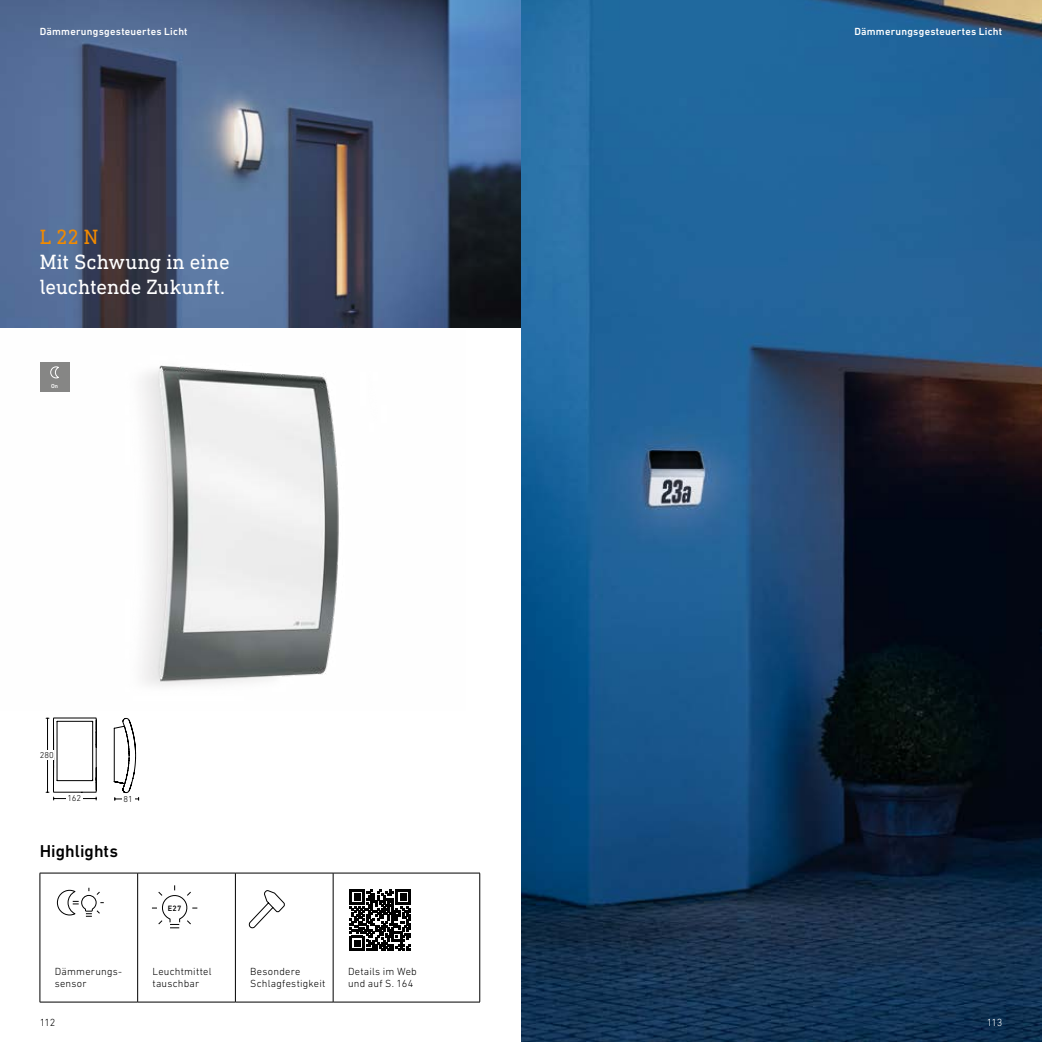
<style>
.page{position:relative;width:1042px;height:1042px;background:#fff}
.page>*{position:absolute;margin:0;border:0;box-sizing:border-box;transform-origin:0 0}
.t1{font:21px/25.2px "DIN Next Slab Pro";color:#fff}
.t2{font:21px "DIN Next Slab Pro";color:#f18a00}
.t3{font:500 17.5px "DIN Next W1 G";color:#000}
.t4{font:300 10.5px/12.6px "DIN Next W1 G";letter-spacing:.02em;color:#000}
.t5{font:500 10.5px "DIN Next W1 G";letter-spacing:.025em;color:#fff}
.t6{font:300 10.5px/12.6px "DIN Next LT Pro";letter-spacing:.02em;color:#000}
.t7{font:300 10.5px "DIN Next W1 G";color:#fff}
.t8{font:300 8.75px "DIN Next W1 G";letter-spacing:.005em;color:#000}
.t9{font:500 7.88px "DIN Next W1 G";color:#000}
.t10{font:500 5.95px "DIN Next W1 G";color:#fff}
</style>
<div class="page">
<img style="left:0;top:0;width:521px;height:327px">
<img style="left:40px;top:362px;width:299px;height:324px">
<svg style="left:57px;top:888px;width:47px;height:29px"></svg>
<svg style="left:248px;top:890px;width:37px;height:39px"></svg>
<svg style="left:46px;top:718px;width:51px;height:82px"></svg>
<div style="left:40px;top:750px;width:14px;height:10px;background:#fff"></div>
<div style="left:66px;top:795px;width:17px;height:6px;background:#fff"></div>
<svg style="left:114px;top:718px;width:25px;height:82px"></svg>
<div style="left:122px;top:795px;width:12px;height:7px;background:#fff"></div>
<img style="left:521px;top:0;width:521px;height:1042px">
<svg style="left:152px;top:885px;width:46px;height:43px"></svg>
<svg style="left:350px;top:889px;width:61px;height:61px"></svg>
<hr style="left:40px;top:873px;width:98px;height:1px;background:#000">
<hr style="left:40px;top:873px;width:1px;height:129px;background:#000">
<hr style="left:138px;top:873px;width:97px;height:1px;background:#000">
<hr style="left:137px;top:873px;width:1px;height:129px;background:#000">
<hr style="left:235px;top:873px;width:98px;height:1px;background:#000">
<hr style="left:235px;top:873px;width:1px;height:129px;background:#000">
<hr style="left:333px;top:873px;width:147px;height:1px;background:#000">
<hr style="left:333px;top:873px;width:1px;height:129px;background:#000">
<hr style="left:479px;top:873px;width:1px;height:129px;background:#000">
<hr style="left:40px;top:1002px;width:98px;height:1px;background:#000">
<hr style="left:138px;top:1002px;width:97px;height:1px;background:#000">
<hr style="left:235px;top:1002px;width:98px;height:1px;background:#000">
<hr style="left:333px;top:1002px;width:147px;height:1px;background:#000">
<p class="t5" style="left:40px;top:25px;width:149px">Dämmerungsgesteuertes Licht</p>
<h1 class="t2" style="left:40px;top:225px;width:60px">L 22 N</h1>
<h1 class="t1" style="left:40px;top:249px;width:191px">Mit Schwung in eine leuchtende Zukunft.</h1>
<p class="t10" style="left:51px;top:382px;width:9px">On</p>
<p class="t8" style="left:40px;top:750px;width:16px">280</p>
<p class="t8" style="left:68px;top:793px;width:15px">162</p>
<p class="t8" style="left:123px;top:794px;width:11px">81</p>
<h2 class="t3" style="left:40px;top:840px;width:80px">Highlights</h2>
<p class="t9" style="left:168px;top:903px;width:15px">E27</p>
<p class="t6" style="left:55px;top:964px;width:69px">Dämmerungs&shy;sensor</p>
<p class="t4" style="left:153px;top:964px;width:60px">Leuchtmittel tauschbar</p>
<p class="t4" style="left:250px;top:964px;width:77px">Besondere<br>Schlagfestigkeit</p>
<p class="t4" style="left:348px;top:964px;width:70px">Details im Web und auf S. 164</p>
<p class="t4" style="left:40px;top:1016px;width:17px">112</p>
<p class="t5" style="left:854px;top:25px;width:149px">Dämmerungsgesteuertes Licht</p>
<p class="t7" style="left:986px;top:1016px;width:17px">113</p>
</div>
